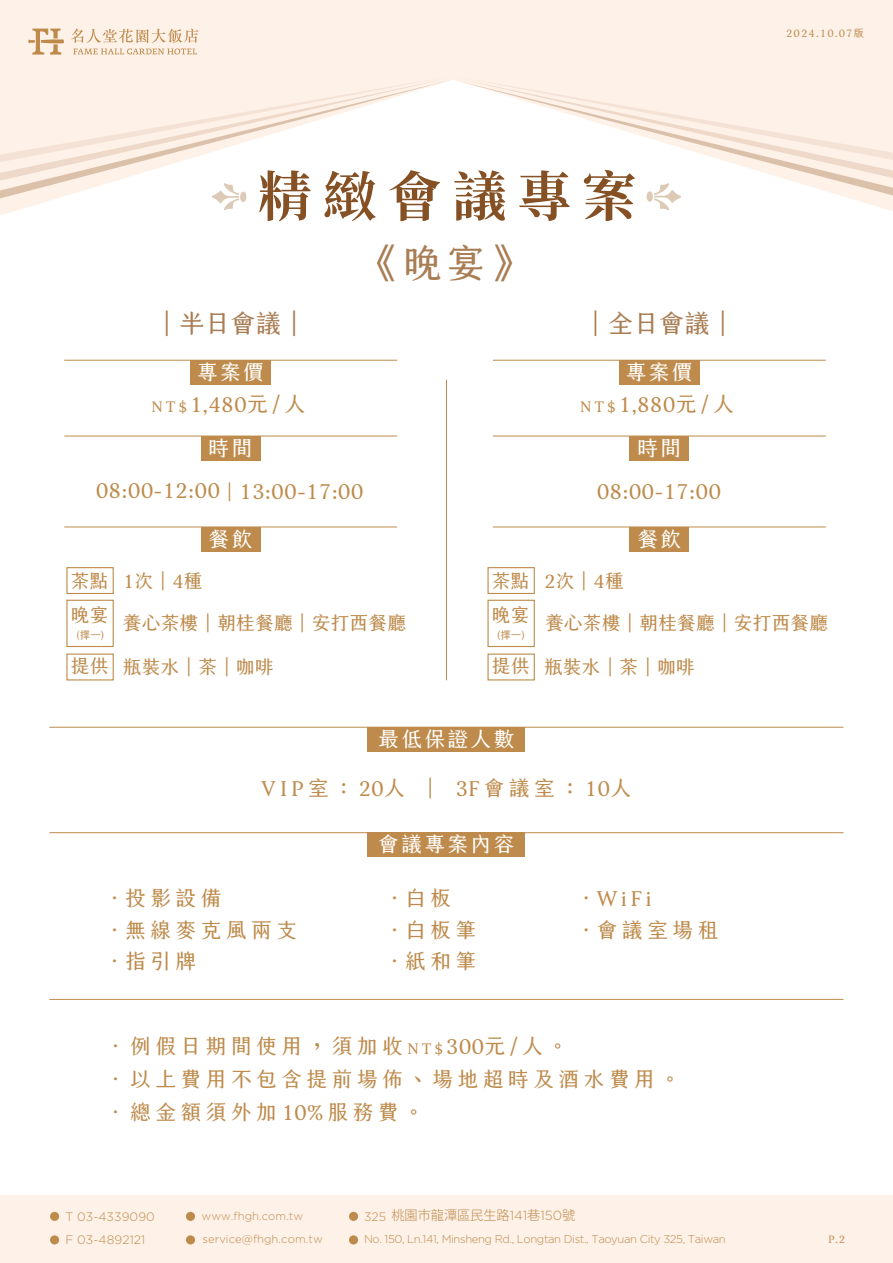
<style>
.page{position:relative;width:893px;height:1263px;background:#fff}
.page>*{position:absolute;margin:0;border:0;box-sizing:border-box;transform-origin:0 0}
.t1{font:700 54px "Source Han Serif TC";letter-spacing:.2em;color:#855023}
.t2{font:39.45px "creamfont 2.0 Regular";color:#a97d54}
.t3{font:25.5px "creamfont 2.0 Regular";color:#a97d54}
.t4{font:21px/31.5px "creamfont 2.0 Regular";letter-spacing:.2em;color:#be8b4c}
.t5{font:21px "creamfont 2.0 Regular";letter-spacing:.1em;color:#fff}
.t6{font:21px "creamfont 2.0 Regular";color:#be8b4c}
.t7{font:18.9px/34.2px "creamfont 2.0 Regular";color:#be8b4c}
.t8{font:300 13.2px "Koz Go Pr 6 N";color:#be8b4c}
.t9{font:300 12.15px "Gotham";letter-spacing:.01em;color:#be8b4c}
.t10{font:300 11.25px "Gotham";letter-spacing:-.035em;color:#be8b4c}
.t11{font:300 11.25px "Gotham";letter-spacing:.005em;color:#be8b4c}
.t12{font:10.5px "creamfont 2.0 Regular";letter-spacing:.1em;color:#be8b4c}
.s1{font-size:15px}
.s2{font-size:18.9px}
.s3{font-family:"Gotham";font-size:12.15px}
.s4{font-family:"Gotham"}
</style>
<div class="page">
<svg style="left:0;top:0;width:893px;height:215px;background:#fef2ea"></svg>
<svg style="left:452px;top:169px;width:441px;height:36px"></svg>
<svg style="left:457px;top:169px;width:436px;height:20px"></svg>
<svg style="left:0;top:169px;width:452px;height:36px"></svg>
<svg style="left:0;top:169px;width:447px;height:20px"></svg>
<svg style="left:0;top:76px;width:893px;height:93px"></svg>
<hr style="left:64px;top:527px;width:333px;height:1px;background:#be8b4c">
<hr style="left:64px;top:436px;width:333px;height:1px;background:#be8b4c">
<hr style="left:64px;top:360px;width:333px;height:1px;background:#be8b4c">
<hr style="left:446px;top:380px;width:1px;height:300px;background:#be8b4c">
<div style="left:201px;top:527px;width:59px;height:24px;background:#be8b4c"></div>
<div style="left:201px;top:436px;width:59px;height:24px;background:#be8b4c"></div>
<div style="left:190px;top:360px;width:81px;height:24px;background:#be8b4c"></div>
<hr style="left:493px;top:527px;width:333px;height:1px;background:#be8b4c">
<hr style="left:493px;top:436px;width:333px;height:1px;background:#be8b4c">
<hr style="left:493px;top:360px;width:333px;height:1px;background:#be8b4c">
<div style="left:630px;top:527px;width:59px;height:24px;background:#be8b4c"></div>
<div style="left:630px;top:436px;width:59px;height:24px;background:#be8b4c"></div>
<div style="left:619px;top:360px;width:81px;height:24px;background:#be8b4c"></div>
<hr style="left:49px;top:999px;width:795px;height:1px;background:#be8b4c">
<hr style="left:49px;top:832px;width:795px;height:1px;background:#be8b4c">
<hr style="left:49px;top:727px;width:795px;height:1px;background:#be8b4c">
<div style="left:368px;top:833px;width:157px;height:24px;background:#be8b4c"></div>
<div style="left:368px;top:727px;width:157px;height:24px;background:#be8b4c"></div>
<svg style="left:28px;top:29px;width:36px;height:26px"></svg>
<svg style="left:71px;top:29px;width:128px;height:25px;background:#f0dbc7"></svg>
<div style="left:0;top:1195px;width:893px;height:68px;background:#fef1e8"></div>
<div style="left:50px;top:1212px;width:9px;height:9px;background:#be8b4c;border-radius:50%"></div>
<div style="left:50px;top:1235px;width:9px;height:9px;background:#be8b4c;border-radius:50%"></div>
<div style="left:186px;top:1212px;width:9px;height:9px;background:#be8b4c;border-radius:50%"></div>
<div style="left:186px;top:1235px;width:9px;height:9px;background:#be8b4c;border-radius:50%"></div>
<div style="left:349px;top:1212px;width:9px;height:9px;background:#be8b4c;border-radius:50%"></div>
<div style="left:349px;top:1235px;width:9px;height:9px;background:#be8b4c;border-radius:50%"></div>
<div style="left:240px;top:192px;width:6px;height:10px;background:#dcc9b6;border-radius:50%"></div>
<svg style="left:212px;top:183px;width:27px;height:27px"></svg>
<div style="left:647px;top:191px;width:6px;height:11px;background:#dcc9b6;border-radius:50%"></div>
<svg style="left:654px;top:183px;width:27px;height:27px"></svg>
<div style="left:66px;top:567px;width:48px;height:27px;border:1px solid #be8b4c"></div>
<div style="left:66px;top:653px;width:48px;height:27px;border:1px solid #be8b4c"></div>
<div style="left:66px;top:600px;width:48px;height:47px;border:1px solid #be8b4c"></div>
<div style="left:487px;top:567px;width:48px;height:27px;border:1px solid #be8b4c"></div>
<div style="left:487px;top:653px;width:48px;height:27px;border:1px solid #be8b4c"></div>
<div style="left:487px;top:600px;width:48px;height:47px;border:1px solid #be8b4c"></div>
<h1 class="t1" style="left:258px;top:166px;width:380px">精緻會議專案</h1>
<h2 class="t2" style="left:360px;top:227px;width:171px">《晚宴》</h2>
<p class="t3" style="left:154px;top:300px;width:154px">｜半日會議｜</p>
<p class="t3" style="left:583px;top:300px;width:154px">｜全日會議｜</p>
<p class="t5" style="left:197px;top:352px;width:69px">專案價</p>
<p class="t5" style="left:626px;top:352px;width:69px">專案價</p>
<p class="t4" style="left:151px;top:386px;width:156px"><span class="s1">NT$</span>1,480元/人</p>
<p class="t4" style="left:580px;top:386px;width:156px"><span class="s1">NT$</span>1,880元/人</p>
<p class="t5" style="left:209px;top:428px;width:46px">時間</p>
<p class="t5" style="left:637px;top:428px;width:46px">時間</p>
<p class="t6" style="left:96px;top:471px;width:270px">08:00-12:00<span class="s2">｜</span>13:00-17:00</p>
<p class="t5" style="left:209px;top:519px;width:46px">餐飲</p>
<p class="t4" style="left:597px;top:472px;width:126px">08:00-17:00</p>
<p class="t5" style="left:637px;top:519px;width:46px">餐飲</p>
<p class="t12" style="left:786px;top:24px;width:80px">2024.10.07版</p>
<p class="t7" style="left:71px;top:561px;width:39px">茶點晚宴</p>
<p class="t12" style="left:77px;top:625px;width:29px">(擇一)</p>
<p class="t7" style="left:71px;top:646px;width:39px">提供</p>
<p class="t7" style="left:123px;top:561px;width:81px">1次｜4種</p>
<p class="t7" style="left:123px;top:603px;width:285px">養心茶樓｜朝桂餐廳｜安打西餐廳</p>
<p class="t7" style="left:123px;top:647px;width:153px">瓶裝水｜茶｜咖啡</p>
<p class="t7" style="left:492px;top:561px;width:39px">茶點晚宴</p>
<p class="t12" style="left:497px;top:625px;width:29px">(擇一)</p>
<p class="t7" style="left:492px;top:646px;width:39px">提供</p>
<p class="t7" style="left:544px;top:561px;width:81px">2次｜4種</p>
<p class="t7" style="left:545px;top:603px;width:285px">養心茶樓｜朝桂餐廳｜安打西餐廳</p>
<p class="t7" style="left:544px;top:647px;width:153px">瓶裝水｜茶｜咖啡</p>
<p class="t5" style="left:378px;top:719px;width:138px">最低保證人數</p>
<p class="t4" style="left:262px;top:769px;width:371px">VIP室：20人 ｜ 3F會議室：10人</p>
<p class="t5" style="left:378px;top:825px;width:138px">會議專案內容</p>
<p class="t4" style="left:104px;top:880px;width:195px">．投影設備<br>．無線麥克風兩支．指引牌</p>
<p class="t4" style="left:384px;top:880px;width:94px">．白板．白板筆．紙和筆</p>
<p class="t4" style="left:576px;top:880px;width:144px">．WiFi<br>．會議室場租</p>
<p class="t4" style="left:105px;top:1027px;width:577px;line-height:33px">．例假日期間使用，須加收<span class="s1">NT$</span>300元/人。<br>．以上費用不包含提前場佈、場地超時及酒水費用。．總金額須外加10%服務費。</p>
<p class="t9" style="left:65px;top:1208px;width:91px">T 03-4339090</p>
<p class="t8" style="left:364px;top:1208px;width:213px"><span class="s3">325</span> 桃園市龍潭區民生路<span class="s4">141</span>巷<span class="s4">150</span>號</p>
<p class="t9" style="left:65px;top:1232px;width:81px">F 03-4892121</p>
<p class="t11" style="left:202px;top:1232px;width:122px">service@fhgh.com.tw</p>
<p class="t10" style="left:364px;top:1232px;width:363px">No. 150, Ln.141, Minsheng Rd., Longtan Dist., Taoyuan City 325, Taiwan</p>
<p class="t11" style="left:202px;top:1209px;width:103px">www.fhgh.com.tw</p>
<p class="t12" style="left:829px;top:1230px;width:18px">P.2</p>
</div>
